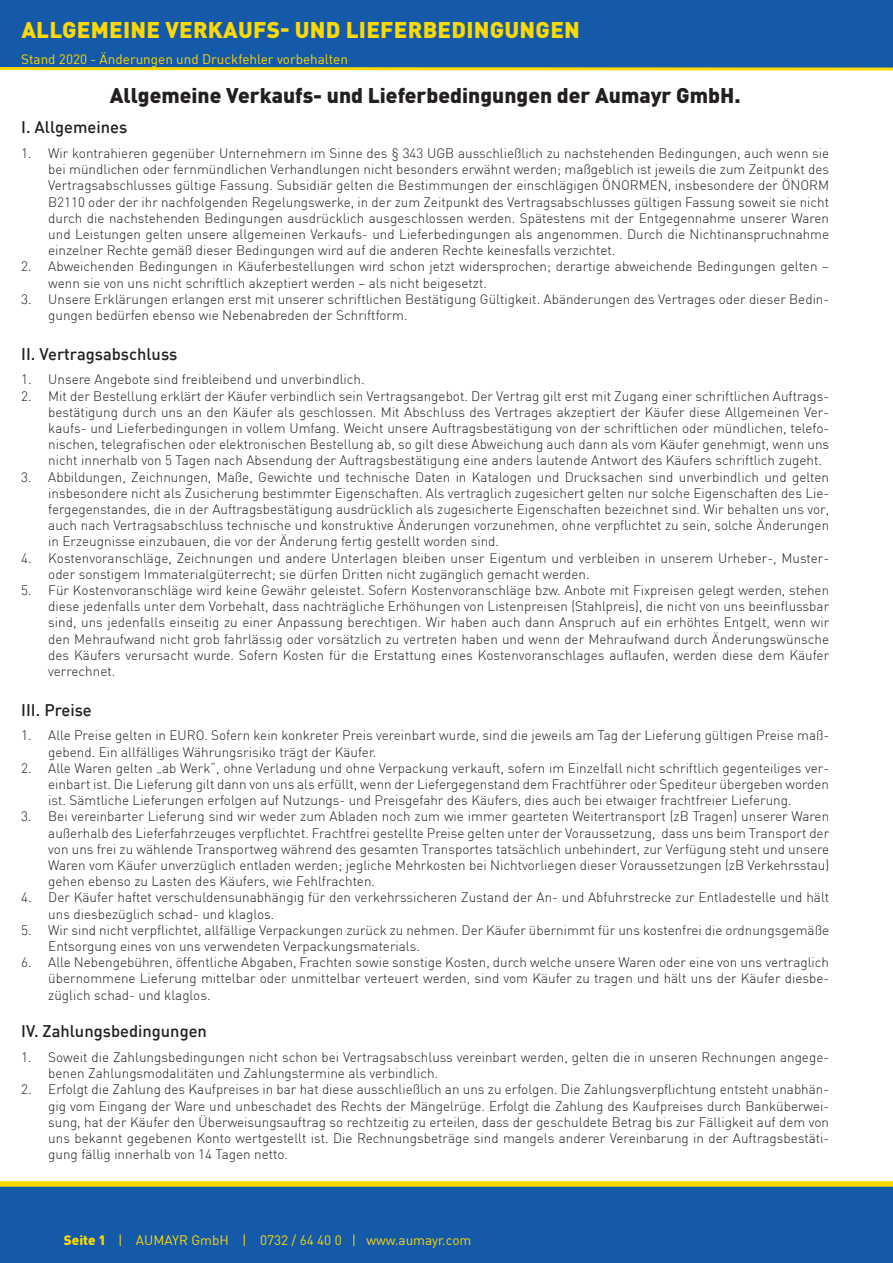
<style>
.page{position:relative;width:893px;height:1263px;background:#fff}
.page>*{position:absolute;margin:0;border:0;box-sizing:border-box;transform-origin:0 0}
.t1{font:900 22.5px "DIN Pro";letter-spacing:.01em;color:#fad907}
.t2{font:900 21px "DIN Pro";color:#231f20}
.t3{font:500 16.5px "DIN";color:#231f20}
.t4{font:300 13.5px/16.2px "DIN";color:#231f20;text-align:justify}
.t5{font:13.5px "DIN";color:#fad907}
.s1{font-family:"DIN Pro";font-weight:900}
</style>
<div class="page">
<div style="left:0;top:1187px;width:893px;height:76px;background:#1559a9"></div>
<svg style="left:0;top:1181px;width:893px;height:6px;fill:#fad907"></svg>
<div style="left:0;top:0;width:893px;height:69px;background:#1559a9"></div>
<svg style="left:0;top:67px;width:893px;height:4px"></svg>
<h1 class="t1" style="left:21px;top:15px;width:560px">ALLGEMEINE VERKAUFS- UND LIEFERBEDINGUNGEN</h1>
<p class="t5" style="left:21px;top:50px;width:328px">Stand 2020 - Änderungen und Druckfehler vorbehalten</p>
<h2 class="t2" style="left:110px;top:81px;width:632px">Allgemeine Verkaufs- und Lieferbedingungen der Aumayr GmbH.</h2>
<p class="t3" style="left:21px;top:117px;width:108px">I. Allgemeines</p>
<p class="t4" style="left:48px;top:145px;width:782px;text-indent:-27px">1. Wir kontrahieren gegenüber Unternehmern im Sinne des § 343 UGB ausschließlich zu nachstehenden Bedingungen, auch wenn sie bei mündlichen oder fernmündlichen Verhandlungen nicht besonders erwähnt werden; maßgeblich ist jeweils die zum Zeitpunkt des Vertragsabschlusses gültige Fassung. Subsidiär gelten die Bestimmungen der einschlägigen ÖNORMEN, insbesondere der ÖNORM B2110 oder der ihr nachfolgenden Regelungswerke, in der zum Zeitpunkt des Vertragsabschlusses gültigen Fassung soweit sie nicht durch die nachstehenden Bedingungen ausdrücklich ausgeschlossen werden. Spätestens mit der Entgegennahme unserer Waren und Leistungen gelten unsere allgemeinen Verkaufs- und Lieferbedingungen als angenommen. Durch die Nichtinanspruchnahme einzelner Rechte gemäß dieser Bedingungen wird auf die anderen Rechte keinesfalls verzichtet.</p>
<p class="t4" style="left:48px;top:258px;width:782px;text-indent:-27px">2. Abweichenden Bedingungen in Käuferbestellungen wird schon jetzt widersprochen; derartige abweichende Bedingungen gelten – wenn sie von uns nicht schriftlich akzeptiert werden – als nicht beigesetzt.</p>
<p class="t4" style="left:48px;top:291px;width:782px;text-indent:-27px">3. Unsere Erklärungen erlangen erst mit unserer schriftlichen Bestätigung Gültigkeit. Abänderungen des Vertrages oder dieser Bedin&shy;gungen bedürfen ebenso wie Nebenabreden der Schriftform.</p>
<p class="t3" style="left:21px;top:343px;width:158px">II. Vertragsabschluss</p>
<p class="t4" style="left:21px;top:371px;width:345px">1. Unsere Angebote sind freibleibend und unverbindlich.</p>
<p class="t4" style="left:48px;top:387px;width:782px;text-indent:-27px">2. Mit der Bestellung erklärt der Käufer verbindlich sein Vertragsangebot. Der Vertrag gilt erst mit Zugang einer schriftlichen Auftrags&shy;bestätigung durch uns an den Käufer als geschlossen. Mit Abschluss des Vertrages akzeptiert der Käufer diese Allgemeinen Ver&shy;kaufs- und Lieferbedingungen in vollem Umfang. Weicht unsere Auftragsbestätigung von der schriftlichen oder mündlichen, telefo&shy;nischen, telegrafischen oder elektronischen Bestellung ab, so gilt diese Abweichung auch dann als vom Käufer genehmigt, wenn uns nicht innerhalb von 5 Tagen nach Absendung der Auftragsbestätigung eine anders lautende Antwort des Käufers schriftlich zugeht.</p>
<p class="t4" style="left:48px;top:468px;width:782px;text-indent:-27px">3. Abbildungen, Zeichnungen, Maße, Gewichte und technische Daten in Katalogen und Drucksachen sind unverbindlich und gelten insbesondere nicht als Zusicherung bestimmter Eigenschaften. Als vertraglich zugesichert gelten nur solche Eigenschaften des Lie&shy;fergegenstandes, die in der Auftragsbestätigung ausdrücklich als zugesicherte Eigenschaften bezeichnet sind. Wir behalten uns vor, auch nach Vertragsabschluss technische und konstruktive Änderungen vorzunehmen, ohne verpflichtet zu sein, solche Änderungen in Erzeugnisse einzubauen, die vor der Änderung fertig gestellt worden sind.</p>
<p class="t4" style="left:48px;top:549px;width:782px;text-indent:-27px">4. Kostenvoranschläge, Zeichnungen und andere Unterlagen bleiben unser Eigentum und verbleiben in unserem Urheber-, Muster&shy;oder sonstigem Immaterialgüterrecht; sie dürfen Dritten nicht zugänglich gemacht werden.</p>
<p class="t4" style="left:48px;top:582px;width:782px;text-indent:-27px">5. Für Kostenvoranschläge wird keine Gewähr geleistet. Sofern Kostenvoranschläge bzw. Anbote mit Fixpreisen gelegt werden, stehen diese jedenfalls unter dem Vorbehalt, dass nachträgliche Erhöhungen von Listenpreisen (Stahlpreis), die nicht von uns beeinflussbar sind, uns jedenfalls einseitig zu einer Anpassung berechtigen. Wir haben auch dann Anspruch auf ein erhöhtes Entgelt, wenn wir den Mehraufwand nicht grob fahrlässig oder vorsätzlich zu vertreten haben und wenn der Mehraufwand durch Änderungswünsche des Käufers verursacht wurde. Sofern Kosten für die Erstattung eines Kostenvoranschlages auflaufen, werden diese dem Käufer verrechnet.</p>
<p class="t3" style="left:21px;top:699px;width:72px">III. Preise</p>
<p class="t4" style="left:48px;top:727px;width:782px;text-indent:-27px">1. Alle Preise gelten in EURO. Sofern kein konkreter Preis vereinbart wurde, sind die jeweils am Tag der Lieferung gültigen Preise maß&shy;gebend. Ein allfälliges Währungsrisiko trägt der Käufer.</p>
<p class="t4" style="left:48px;top:760px;width:782px;text-indent:-27px">2. Alle Waren gelten „ab Werk“, ohne Verladung und ohne Verpackung verkauft, sofern im Einzelfall nicht schriftlich gegenteiliges ver&shy;einbart ist. Die Lieferung gilt dann von uns als erfüllt, wenn der Liefergegenstand dem Frachtführer oder Spediteur übergeben worden ist. Sämtliche Lieferungen erfolgen auf Nutzungs- und Preisgefahr des Käufers, dies auch bei etwaiger frachtfreier Lieferung.</p>
<p class="t4" style="left:48px;top:808px;width:782px;text-indent:-27px">3. Bei vereinbarter Lieferung sind wir weder zum Abladen noch zum wie immer gearteten Weitertransport (zB Tragen) unserer Waren außerhalb des Lieferfahrzeuges verpflichtet. Frachtfrei gestellte Preise gelten unter der Voraussetzung, dass uns beim Transport der von uns frei zu wählende Transportweg während des gesamten Transportes tatsächlich unbehindert, zur Verfügung steht und unsere Waren vom Käufer unverzüglich entladen werden; jegliche Mehrkosten bei Nichtvorliegen dieser Voraussetzungen (zB Verkehrsstau) gehen ebenso zu Lasten des Käufers, wie Fehlfrachten.</p>
<p class="t4" style="left:48px;top:889px;width:782px;text-indent:-27px">4. Der Käufer haftet verschuldensunabhängig für den verkehrssicheren Zustand der An- und Abfuhrstrecke zur Entladestelle und hält uns diesbezüglich schad- und klaglos.</p>
<p class="t4" style="left:48px;top:922px;width:782px;text-indent:-27px">5. Wir sind nicht verpflichtet, allfällige Verpackungen zurück zu nehmen. Der Käufer übernimmt für uns kostenfrei die ordnungsgemäße<br>Entsorgung eines von uns verwendeten Verpackungsmaterials.</p>
<p class="t4" style="left:48px;top:954px;width:782px;text-indent:-27px">6. Alle Nebengebühren, öffentliche Abgaben, Frachten sowie sonstige Kosten, durch welche unsere Waren oder eine von uns vertraglich übernommene Lieferung mittelbar oder unmittelbar verteuert werden, sind vom Käufer zu tragen und hält uns der Käufer diesbe&shy;züglich schad- und klaglos.</p>
<p class="t3" style="left:21px;top:1021px;width:187px">IV. Zahlungsbedingungen</p>
<p class="t4" style="left:48px;top:1049px;width:782px;text-indent:-27px">1. Soweit die Zahlungsbedingungen nicht schon bei Vertragsabschluss vereinbart werden, gelten die in unseren Rechnungen angege&shy;benen Zahlungsmodalitäten und Zahlungstermine als verbindlich.</p>
<p class="t4" style="left:48px;top:1081px;width:782px;text-indent:-27px">2. Erfolgt die Zahlung des Kaufpreises in bar hat diese ausschließlich an uns zu erfolgen. Die Zahlungsverpflichtung entsteht unabhän&shy;gig vom Eingang der Ware und unbeschadet des Rechts der Mängelrüge. Erfolgt die Zahlung des Kaufpreises durch Banküberwei&shy;sung, hat der Käufer den Überweisungsauftrag so rechtzeitig zu erteilen, dass der geschuldete Betrag bis zur Fälligkeit auf dem von uns bekannt gegebenen Konto wertgestellt ist. Die Rechnungsbeträge sind mangels anderer Vereinbarung in der Auftragsbestäti&shy;gung fällig innerhalb von 14 Tagen netto.</p>
<p class="t5" style="left:64px;top:1231px;width:409px"><span class="s1">Seite 1</span> | AUMAYR GmbH | 0732 / 64 40 0 | www.aumayr.com</p>
</div>
